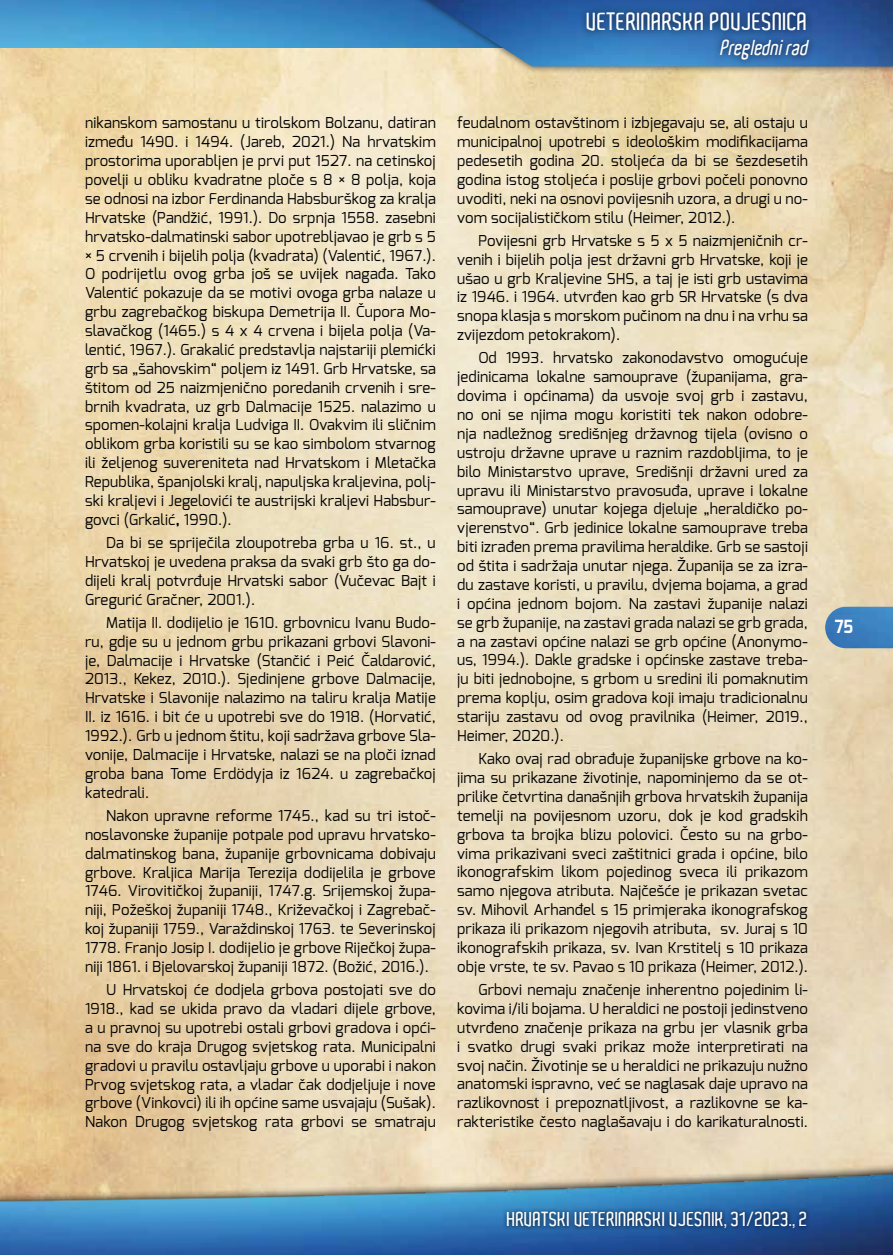
<style>
.page{position:relative;width:893px;height:1255px;background:#fff}
.page>*{position:absolute;margin:0;border:0;box-sizing:border-box;transform-origin:0 0}
.t1{font:600 24px "Aldo";color:#fff}
.t2{font:italic 600 21px "Aldo";color:#fff;scale:.9 1}
.t3{font:600 19.5px "Aldo";color:#fff}
.t4{font:700 18.15px "Exo";color:#fff;scale:.9 1}
.t5{font:15px/18.9px "Exo";letter-spacing:.01em;color:#000;text-align:justify}
.s1{font-weight:700}
</style>
<div class="page">
<img style="left:0;top:47px;width:893px;height:1106px">
<img style="left:0;top:1153px;width:893px;height:101px">
<img style="left:825px;top:606px;width:68px;height:42px">
<img style="left:0;top:0;width:388px;height:47px">
<div style="left:388px;top:0;width:505px;height:75px;background:#000;opacity:.75"></div>
<img style="left:395px;top:0;width:498px;height:66px">
<div style="left:503px;top:1207px;width:308px;height:25px;background:#000;opacity:.75"></div>
<div style="left:579px;top:5px;width:237px;height:62px;background:#000;opacity:.75"></div>
<h1 class="t1" style="left:587px;top:8px;width:222px">VETERINARSKA POVJESNICA</h1>
<h2 class="t2" style="left:720px;top:36px;width:104px">Preglednirad</h2>
<p class="t5" style="left:85px;top:113px;width:352px">nikanskom samostanu u tirolskom Bolzanu, datiran između 1490. i 1494. (Jareb, 2021.) Na hrvatskim prostorima uporabljen je prvi put 1527. na cetinskoj povelji u obliku kvadratne ploče s 8 × 8 polja, koja se odnosi na izbor Ferdinanda Habsburškog za kralja Hrvatske (Pandžić, 1991.). Do srpnja 1558. zasebni hrvatsko-dalmatinski sabor upotrebljavao je grb s 5 × 5 crvenih i bijelih polja (kvadrata) (Valentić, 1967.).<br>O podrijetlu ovog grba još se uvijek nagađa. Tako Valentić pokazuje da se motivi ovoga grba nalaze u grbu zagrebačkog biskupa Demetrija II. Čupora Mo&shy;slavačkog (1465.) s 4 x 4 crvena i bijela polja (Va&shy;lentić, 1967.). Grakalić predstavlja najstariji plemićki grb sa „šahovskim“ poljem iz 1491. Grb Hrvatske, sa štitom od 25 naizmjenično poredanih crvenih i sre&shy;brnih kvadrata, uz grb Dalmacije 1525. nalazimo u spomen-kolajni kralja Ludviga II. Ovakvim ili sličnim oblikom grba koristili su se kao simbolom stvarnog ili željenog suvereniteta nad Hrvatskom i Mletačka Republika, španjolski kralj, napuljska kraljevina, polj&shy;ski kraljevi i Jegelovići te austrijski kraljevi Habsbur&shy;govci (Grkalić<span class="s1">,</span> 1990.).</p>
<p class="t5" style="left:85px;top:533px;width:352px;text-indent:21px">Da bi se spriječila zloupotreba grba u 16. st., u Hrvatskoj je uvedena praksa da svaki grb što ga do&shy;dijeli kralj potvrđuje Hrvatski sabor (Vučevac Bajt i Gregurić Gračner, 2001.).</p>
<p class="t5" style="left:85px;top:613px;width:352px;text-indent:21px">Matija II. dodijelio je 1610. grbovnicu Ivanu Budo&shy;ru, gdje su u jednom grbu prikazani grbovi Slavoni&shy;je, Dalmacije i Hrvatske (Stančić i Peić Čaldarović, 2013., Kekez, 2010.). Sjedinjene grbove Dalmacije, Hrvatske i Slavonije nalazimo na taliru kralja Matije II. iz 1616. i bit će u upotrebi sve do 1918. (Horvatić, 1992.). Grb u jednom štitu, koji sadržava grbove Sla&shy;vonije, Dalmacije i Hrvatske, nalazi se na ploči iznad groba bana Tome Erdödyja iz 1624. u zagrebačkoj katedrali.</p>
<p class="t5" style="left:85px;top:806px;width:352px;text-indent:21px">Nakon upravne reforme 1745., kad su tri istoč&shy;noslavonske županije potpale pod upravu hrvatsko&shy;dalmatinskog bana, županije grbovnicama dobivaju grbove. Kraljica Marija Terezija dodijelila je grbove 1746. Virovitičkoj županiji, 1747.g. Srijemskoj župa&shy;niji, Požeškoj županiji 1748., Križevačkoj i Zagrebač&shy;koj županiji 1759., Varaždinskoj 1763. te Severinskoj 1778. Franjo Josip I. dodijelio je grbove Riječkoj župa&shy;niji 1861. i Bjelovarskoj županiji 1872. (Božić, 2016.).</p>
<p class="t5" style="left:85px;top:980px;width:352px;text-indent:21px">U Hrvatskoj će dodjela grbova postojati sve do 1918., kad se ukida pravo da vladari dijele grbove, a u pravnoj su upotrebi ostali grbovi gradova i opći&shy;na sve do kraja Drugog svjetskog rata. Municipalni gradovi u pravilu ostavljaju grbove u uporabi i nakon Prvog svjetskog rata, a vladar čak dodjeljuje i nove grbove (Vinkovci) ili ih općine same usvajaju (Sušak).<br>Nakon Drugog svjetskog rata grbovi se smatraju</p>
<p class="t5" style="left:457px;top:113px;width:352px">feudalnom ostavštinom i izbjegavaju se, ali ostaju u municipalnoj upotrebi s ideološkim modifikacijama pedesetih godina 20. stoljeća da bi se šezdesetih godina istog stoljeća i poslije grbovi počeli ponovno uvoditi, neki na osnovi povijesnih uzora, a drugi u no&shy;vom socijalističkom stilu (Heimer, 2012.).</p>
<p class="t5" style="left:457px;top:231px;width:352px;text-indent:21px">Povijesni grb Hrvatske s 5 x 5 naizmjeničnih cr&shy;venih i bijelih polja jest državni grb Hrvatske, koji je ušao u grb Kraljevine SHS, a taj je isti grb ustavima iz 1946. i 1964. utvrđen kao grb SR Hrvatske (s dva snopa klasja s morskom pučinom na dnu i na vrhu sa zvijezdom petokrakom).</p>
<p class="t5" style="left:457px;top:348px;width:352px;text-indent:21px">Od 1993. hrvatsko zakonodavstvo omogućuje jedinicama lokalne samouprave (županijama, gra&shy;dovima i općinama) da usvoje svoj grb i zastavu, no oni se njima mogu koristiti tek nakon odobre&shy;nja nadležnog središnjeg državnog tijela (ovisno o ustroju državne uprave u raznim razdobljima, to je bilo Ministarstvo uprave, Središnji državni ured za upravu ili Ministarstvo pravosuđa, uprave i lokalne samouprave) unutar kojega djeluje „heraldičko po&shy;vjerenstvo“. Grb jedinice lokalne samouprave treba biti izrađen prema pravilima heraldike. Grb se sastoji od štita i sadržaja unutar njega. Županija se za izra&shy;du zastave koristi, u pravilu, dvjema bojama, a grad i općina jednom bojom. Na zastavi županije nalazi se grb županije, na zastavi grada nalazi se grb grada, a na zastavi općine nalazi se grb općine (Anonymo&shy;us, 1994.). Dakle gradske i općinske zastave treba&shy;ju biti jednobojne, s grbom u sredini ili pomaknutim prema koplju, osim gradova koji imaju tradicionalnu stariju zastavu od ovog pravilnika (Heimer, 2019., Heimer, 2020.).</p>
<p class="t5" style="left:457px;top:749px;width:352px;text-indent:21px">Kako ovaj rad obrađuje županijske grbove na ko&shy;jima su prikazane životinje, napominjemo da se ot&shy;prilike četvrtina današnjih grbova hrvatskih županija temelji na povijesnom uzoru, dok je kod gradskih grbova ta brojka blizu polovici. Često su na grbo&shy;vima prikazivani sveci zaštitnici grada i općine, bilo ikonografskim likom pojedinog sveca ili prikazom samo njegova atributa. Najčešće je prikazan svetac sv. Mihovil Arhanđel s 15 primjeraka ikonografskog prikaza ili prikazom njegovih atributa, sv. Juraj s 10 ikonografskih prikaza, sv. Ivan Krstitelj s 10 prikaza obje vrste, te sv. Pavao s 10 prikaza (Heimer, 2012.).</p>
<p class="t5" style="left:457px;top:980px;width:352px;text-indent:21px">Grbovi nemaju značenje inherentno pojedinim li&shy;kovima i/ili bojama. U heraldici ne postoji jedinstveno utvrđeno značenje prikaza na grbu jer vlasnik grba i svatko drugi svaki prikaz može interpretirati na svoj način. Životinje se u heraldici ne prikazuju nužno anatomski ispravno, već se naglasak daje upravo na razlikovnost i prepoznatljivost, a razlikovne se ka&shy;rakteristike često naglašavaju i do karikaturalnosti.</p>
<p class="t4" style="left:835px;top:614px;width:22px">75</p>
<h3 class="t3" style="left:507px;top:1207px;width:302px">HRVATSKI VETERINARSKI VJESNIK, 31/2023., 2</h3>
</div>
